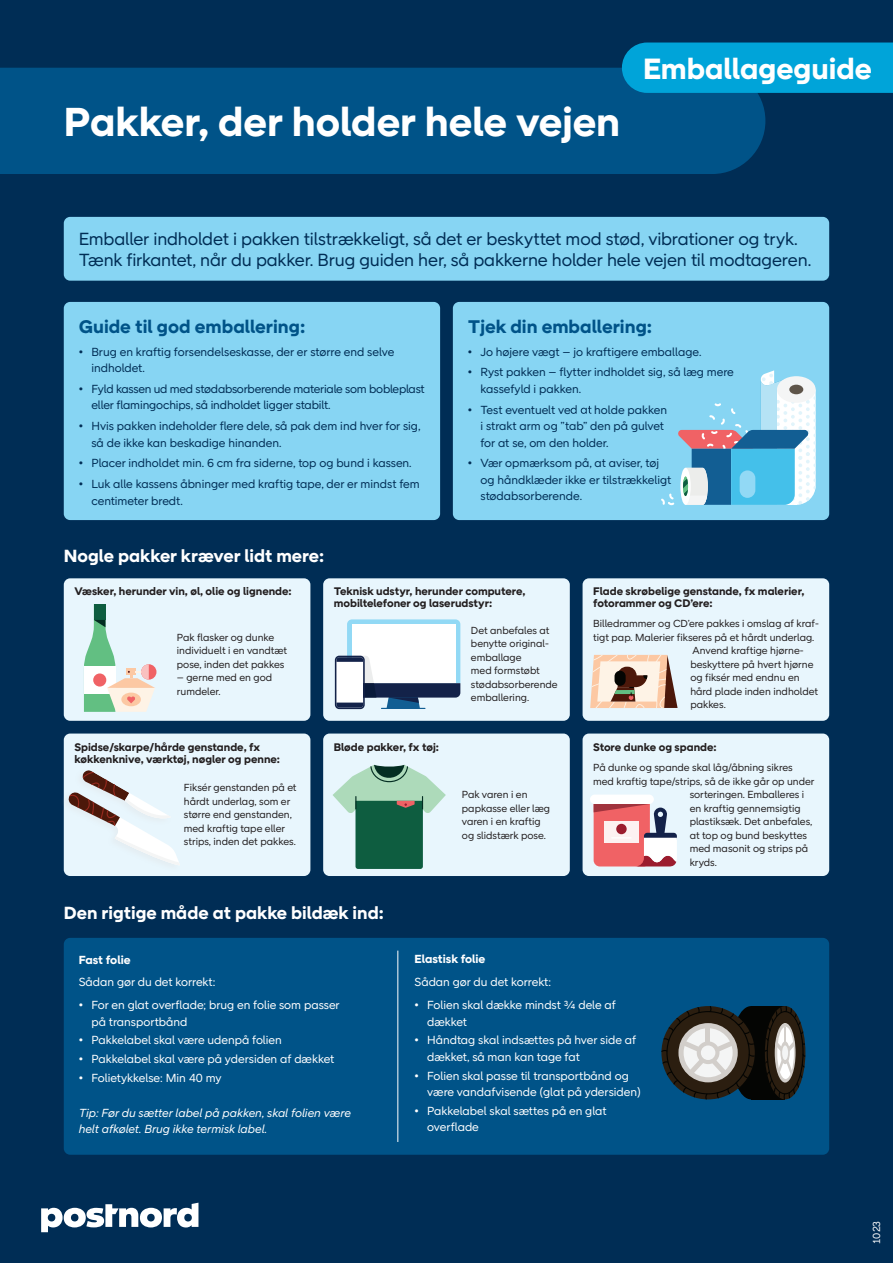
<style>
.page{position:relative;width:893px;height:1263px;background:#002d55}
.page>*{position:absolute;margin:0;border:0;box-sizing:border-box;transform-origin:0 0}
.t1{font:700 41.4px "Post Nord Sans";color:#fff}
.t2{font:700 30px "Post Nord Sans";color:#fff}
.t3{font:700 18.75px "Post Nord Sans";color:#005388}
.t4{font:18px/21px "Post Nord Sans";letter-spacing:-.01em;color:#002d55}
.t5{font:700 18px "Post Nord Sans";color:#fff}
.t6{font:12px/16.5px "Post Nord Sans";color:#002d55}
.t7{font:12px/16.5px "Post Nord Sans";color:#fff}
.t8{font:12px/16.5px "Post Nord Sans";letter-spacing:-.02em;color:#002d55}
.t9{font:italic 12px/16.5px "Post Nord Sans";color:#fff}
.t10{font:700 12px "Post Nord Sans";color:#fff}
.t11{font:700 11.25px/12px "Post Nord Sans";color:#231f20}
.t12{font:10.5px/13.5px "Post Nord Sans";color:#231f20}
.t13{font:10.5px "Post Nord Sans";color:#fff}
</style>
<div class="page">
<div style="left:64px;top:217px;width:765px;height:64px;background:#87d5f3;border-radius:6px"></div>
<div style="left:64px;top:938px;width:765px;height:217px;background:#005388;border-radius:6px"></div>
<hr style="left:397px;top:951px;width:1px;height:191px;background:#fff">
<div style="left:0;top:68px;width:765px;height:106px;background:#005388"></div>
<div style="left:622px;top:43px;width:271px;height:50px;background:#00a4d9"></div>
<svg style="left:41px;top:1203px;width:157px;height:29px"></svg>
<div style="left:64px;top:302px;width:376px;height:218px;background:#87d5f3;border-radius:6px"></div>
<div style="left:453px;top:302px;width:376px;height:218px;background:#87d5f3;border-radius:6px"></div>
<svg style="left:571px;top:405px;width:20px;height:9px"></svg>
<div style="left:64px;top:578px;width:246px;height:143px;background:#e8f6fd;border-radius:6px"></div>
<div style="left:64px;top:733px;width:246px;height:143px;background:#e8f6fd;border-radius:6px"></div>
<div style="left:323px;top:578px;width:247px;height:143px;background:#e8f6fd;border-radius:6px"></div>
<div style="left:323px;top:733px;width:247px;height:143px;background:#e8f6fd;border-radius:6px"></div>
<div style="left:583px;top:578px;width:246px;height:143px;background:#e8f6fd;border-radius:6px"></div>
<div style="left:583px;top:733px;width:246px;height:143px;background:#e8f6fd;border-radius:6px"></div>
<div style="left:141px;top:664px;width:15px;height:16px;background:#f06265;border-radius:50%"></div>
<svg style="left:84px;top:604px;width:71px;height:108px"></svg>
<svg style="left:335px;top:619px;width:125px;height:90px;background:#c4d0db"></svg>
<svg style="left:590px;top:655px;width:88px;height:53px;background:#ceb3a0"></svg>
<div style="left:61px;top:768px;width:120px;height:104px;background:#d7d0cd;opacity:.2"></div>
<svg style="left:68px;top:769px;width:112px;height:96px"></svg>
<svg style="left:333px;top:765px;width:113px;height:104px"></svg>
<svg style="left:594px;top:804px;width:83px;height:62px;background:#d88e95"></svg>
<div style="left:590px;top:794px;width:64px;height:10px;background:#fff;border-radius:5px"></div>
<svg style="left:661px;top:370px;width:155px;height:136px"></svg>
<div style="left:751px;top:1006px;width:34px;height:93px;background:#040503"></div>
<svg style="left:661px;top:1006px;width:94px;height:93px"></svg>
<svg style="left:765px;top:1006px;width:40px;height:93px"></svg>
<h1 class="t1" style="left:64px;top:97px;width:558px">Pakker, der holder hele vejen</h1>
<h2 class="t2" style="left:643px;top:51px;width:230px">Emballageguide</h2>
<h3 class="t4" style="left:79px;top:229px;width:734px">Emballer indholdet i pakken tilstrækkeligt, så det er beskyttet mod stød, vibrationer og tryk.<br>Tænk firkantet, når du pakker. Brug guiden her, så pakkerne holder hele vejen til modtageren.</h3>
<h3 class="t3" style="left:79px;top:315px;width:228px">Guide til god emballering:</h3>
<h3 class="t3" style="left:468px;top:315px;width:186px">Tjek din emballering:</h3>
<p class="t6" style="left:91px;top:343px;width:304px;text-indent:-13px">• Brug en kraftig forsendelseskasse, der er større end selve indholdet.</p>
<p class="t8" style="left:91px;top:381px;width:335px;text-indent:-13px">• Fyld kassen ud med stødabsorberende materiale som bobleplast eller flamingochips, så indholdet ligger stabilt.</p>
<p class="t6" style="left:91px;top:418px;width:331px;text-indent:-13px">• Hvis pakken indeholder flere dele, så pak dem ind hver for sig, så de ikke kan beskadige hinanden.</p>
<p class="t6" style="left:79px;top:455px;width:335px">• Placer indholdet min. 6 cm fra siderne, top og bund i kassen.</p>
<p class="t6" style="left:91px;top:476px;width:330px;text-indent:-13px">• Luk alle kassens åbninger med kraftig tape, der er mindst fem centimeter bredt.</p>
<p class="t6" style="left:468px;top:343px;width:235px">• Jo højere vægt – jo kraftigere emballage.</p>
<p class="t6" style="left:480px;top:364px;width:255px;text-indent:-13px">• Ryst pakken – flytter indholdet sig, så læg mere kassefyld i pakken.</p>
<p class="t6" style="left:468px;top:401px;width:104px">• Test eventuelt ve</p>
<p class="t6" style="left:480px;top:401px;width:188px;text-indent:114px">holde pakken i strakt arm og ”tab” den på gulvet for at se, om den holder.</p>
<p class="t6" style="left:480px;top:455px;width:192px;text-indent:-13px">• Vær opmærksom på, at aviser, tøj og håndklæder ikke er tilstrækkeligt stødabsorberende.</p>
<h3 class="t5" style="left:64px;top:545px;width:262px">Nogle pakker kræver lidt mere:</h3>
<p class="t11" style="left:74px;top:585px;width:219px">Væsker, herunder vin, øl, olie og lignende:</p>
<p class="t12" style="left:177px;top:630px;width:112px">Pak flasker og dunke individuelt i en vandtæt pose, inden det pakkes</p>
<p class="t12" style="left:177px;top:671px;width:97px">– gerne med en god rumdeler.</p>
<p class="t11" style="left:334px;top:585px;width:193px">Teknisk udstyr, herunder computere, mobiltelefoner og laserudstyr:</p>
<p class="t12" style="left:471px;top:623px;width:88px">Det anbefales at benytte original&shy;emballage<br>med formstøbt stødabsorberende emballering.</p>
<p class="t11" style="left:74px;top:740px;width:207px">Spidse/skarpe/hårde genstande, fx køkkenknive, værktøj, nøgler og penne:</p>
<p class="t12" style="left:184px;top:781px;width:114px">Fiksér genstanden på et hårdt underlag, som er større end genstanden, med kraftig tape eller strips, inden det pakkes.</p>
<p class="t11" style="left:334px;top:740px;width:107px">Bløde pakker, fx tøj:</p>
<p class="t12" style="left:462px;top:788px;width:90px">Pak varen i en papkasse eller læg varen i en kraftig og slidstærk pose.</p>
<h3 class="t5" style="left:64px;top:902px;width:321px">Den rigtige måde at pakke bildæk ind:</h3>
<p class="t11" style="left:593px;top:585px;width:213px">Flade skrøbelige genstande, fx malerier, fotorammer og CD’ere:</p>
<p class="t12" style="left:593px;top:617px;width:227px">Billedrammer og CD’ere pakkes i omslag af kraf-</p>
<p class="t12" style="left:593px;top:630px;width:223px">tigt pap. Malerier fikseres på et hårdt underlag.</p>
<p class="t12" style="left:693px;top:644px;width:112px">Anvend kraftige hjørne-</p>
<p class="t12" style="left:690px;top:657px;width:125px">beskyttere på hvert hjørne</p>
<p class="t12" style="left:690px;top:671px;width:111px">og fiksér med endnu en</p>
<p class="t12" style="left:690px;top:684px;width:129px">hård plade inden indholdet</p>
<p class="t12" style="left:690px;top:698px;width:37px">pakkes.</p>
<p class="t11" style="left:593px;top:740px;width:125px">Store dunke og spande:</p>
<p class="t12" style="left:593px;top:761px;width:201px">På dunke og spande skal låg/åbning sikres</p>
<p class="t12" style="left:593px;top:774px;width:223px">med kraftig tape/strips, så de ikke går op under</p>
<p class="t12" style="left:690px;top:788px;width:116px">sorteringen. Emballeres i</p>
<p class="t12" style="left:690px;top:801px;width:112px">en kraftig gennemsigtig</p>
<p class="t12" style="left:690px;top:815px;width:124px">plastiksæk. Det anbefales,</p>
<p class="t12" style="left:690px;top:828px;width:119px">at top og bund beskyttes</p>
<p class="t12" style="left:690px;top:842px;width:120px">med masonit og strips på</p>
<p class="t12" style="left:690px;top:855px;width:29px">kryds.</p>
<p class="t10" style="left:79px;top:952px;width:53px">Fast folie</p>
<p class="t7" style="left:79px;top:974px;width:138px">Sådan gør du det korrekt:</p>
<p class="t7" style="left:91px;top:997px;width:250px;text-indent:-13px">• For en glat overflade; brug en folie som passer på transportbånd</p>
<p class="t7" style="left:79px;top:1032px;width:205px">• Pakkelabel skal være udenpå folien</p>
<p class="t7" style="left:79px;top:1051px;width:257px">• Pakkelabel skal være på ydersiden af dækket</p>
<p class="t7" style="left:79px;top:1069px;width:144px">• Folietykkelse: Min 40 my</p>
<p class="t9" style="left:79px;top:1104px;width:274px">Tip: Før du sætter label på pakken, skal folien være helt afkølet. Brug ikke termisk label.</p>
<p class="t10" style="left:414px;top:952px;width:73px">Elastisk folie</p>
<p class="t7" style="left:414px;top:974px;width:138px">Sådan gør du det korrekt:</p>
<p class="t7" style="left:427px;top:997px;width:190px;text-indent:-13px">• Folien skal dække mindst ¾ dele af dækket</p>
<p class="t7" style="left:427px;top:1032px;width:211px;text-indent:-13px">• Håndtag skal indsættes på hver side af dækket, så man kan tage fat</p>
<p class="t7" style="left:427px;top:1067px;width:215px;text-indent:-13px">• Folien skal passe til transportbånd og være vandafvisende (glat på ydersiden)</p>
<p class="t7" style="left:427px;top:1102px;width:181px;text-indent:-13px">• Pakkelabel skal sættes på en glat overflade</p>
<p class="t13" style="left:871px;top:1244px;width:24px;rotate:-90deg">1023</p>
</div>
